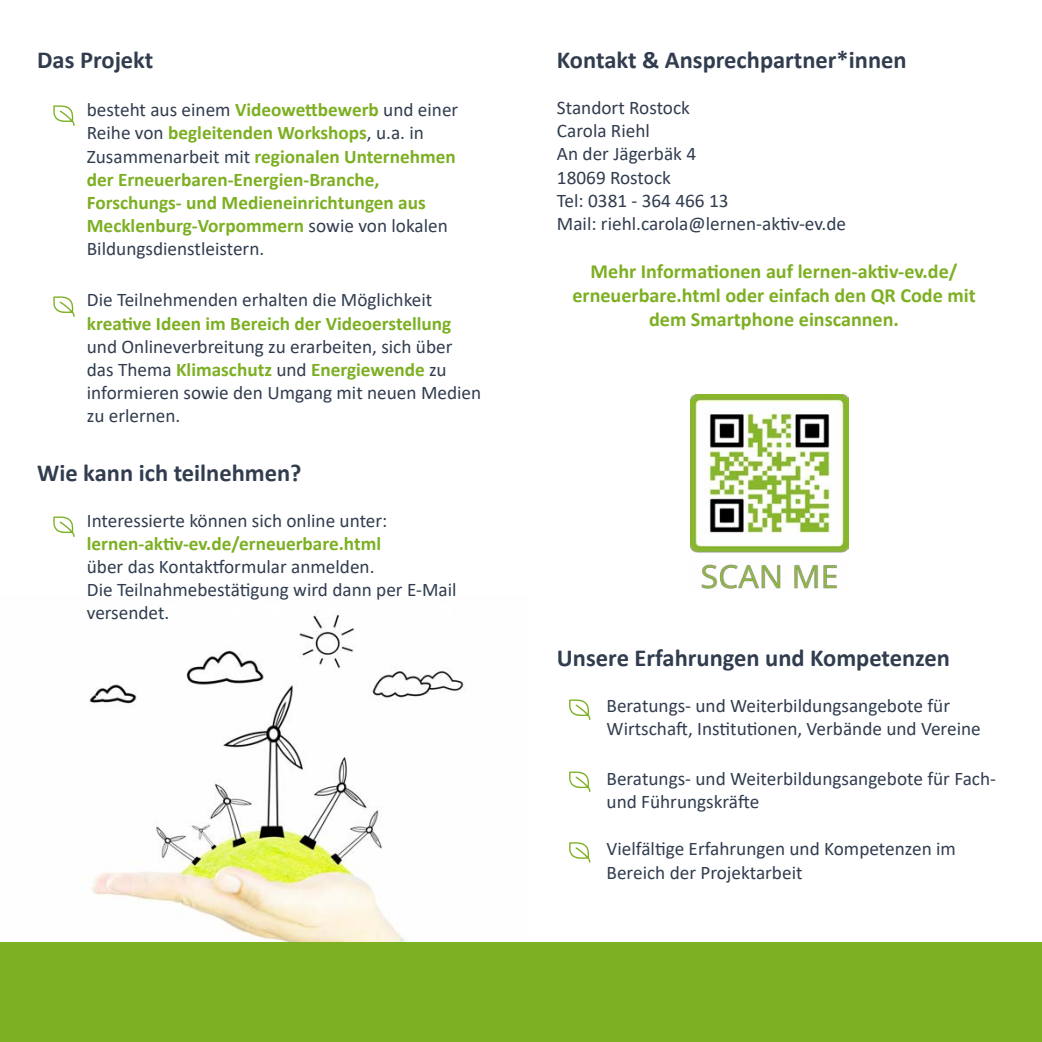
<style>
.page{position:relative;width:1042px;height:1042px;background:#fff}
.page>*{position:absolute;margin:0;border:0;box-sizing:border-box;transform-origin:0 0}
.t1{font:700 24.5px "Calibri";color:#313d4f}
.t2{font:700 20.12px/24.2px "Calibri";color:#7daf22;text-align:center}
.t3{font:19.25px/23.1px "Calibri";color:#313d4f}
.t4{font:700 19.25px/23.1px "Calibri";color:#7caf22}
.s1{font-weight:400;color:#313d4f}
.s2{font-weight:700;color:#7caf22}
</style>
<div class="page">
<img style="left:0;top:611px;width:528px;height:332px">
<div style="left:0;top:943px;width:1042px;height:99px;background:#7eb023"></div>
<svg style="left:53px;top:105px;width:22px;height:21px"></svg>
<svg style="left:53px;top:296px;width:22px;height:21px"></svg>
<svg style="left:53px;top:516px;width:22px;height:21px"></svg>
<img style="left:691px;top:394px;width:157px;height:195px">
<svg style="left:569px;top:699px;width:21px;height:21px"></svg>
<svg style="left:569px;top:771px;width:21px;height:21px"></svg>
<svg style="left:569px;top:842px;width:21px;height:21px"></svg>
<p class="t1" style="left:37px;top:43px;width:118px">Das Projekt</p>
<p class="t4" style="left:87px;top:98px;width:373px"><span class="s1">besteht aus einem</span> Videowettbewerb <span class="s1">und einer Reihe von</span> begleitenden Workshops<span class="s1">, u.a. in Zusammenarbeit mit</span> regionalen Unternehmen der Erneuerbaren-Energien-Branche, Forschungs- und Medieneinrichtungen aus Mecklenburg-Vorpommern <span class="s1">sowie von lokalen Bildungsdienstleistern.</span></p>
<p class="t3" style="left:87px;top:288px;width:347px">Die Teilnehmenden erhalten die Möglichkeit</p>
<p class="t4" style="left:87px;top:311px;width:366px">kreative Ideen im Bereich der Videoerstellung</p>
<p class="t3" style="left:87px;top:334px;width:396px">und Onlineverbreitung zu erarbeiten, sich über das Thema <span class="s2">Klimaschutz</span> und <span class="s2">Energiewende</span> zu informieren sowie den Umgang mit neuen Medien zu erlernen.</p>
<p class="t1" style="left:37px;top:455px;width:266px">Wie kann ich teilnehmen?</p>
<p class="t3" style="left:87px;top:508px;width:302px">Interessierte können sich online unter:</p>
<p class="t4" style="left:87px;top:532px;width:296px">lernen-aktiv-ev.de/erneuerbare.html</p>
<p class="t3" style="left:87px;top:555px;width:371px">über das Kontaktformular anmelden.<br>Die Teilnahmebestätigung wird dann per E-Mail versendet.</p>
<p class="t1" style="left:557px;top:43px;width:351px">Kontakt &amp; Ansprechpartner*innen</p>
<p class="t3" style="left:557px;top:96px;width:291px">Standort Rostock<br>Carola Riehl<br>An der Jägerbäk 4<br>18069 Rostock<br>Tel: 0381 - 364 466 13<br>Mail: riehl.carola@lernen-aktiv-ev.de</p>
<p class="t2" style="left:572px;top:259px;width:405px">Mehr Informationen auf lernen-aktiv-ev.de/ erneuerbare.html oder einfach den QR Code mit dem Smartphone einscannen.</p>
<p class="t1" style="left:557px;top:640px;width:395px">Unsere Erfahrungen und Kompetenzen</p>
<p class="t3" style="left:606px;top:694px;width:376px">Beratungs- und Weiterbildungsangebote für<br>Wirtschaft, Institutionen, Verbände und Vereine</p>
<p class="t3" style="left:606px;top:766px;width:391px">Beratungs- und Weiterbildungsangebote für Fach&shy;und Führungskräfte</p>
<p class="t3" style="left:606px;top:837px;width:351px">Vielfältige Erfahrungen und Kompetenzen im<br>Bereich der Projektarbeit</p>
</div>
